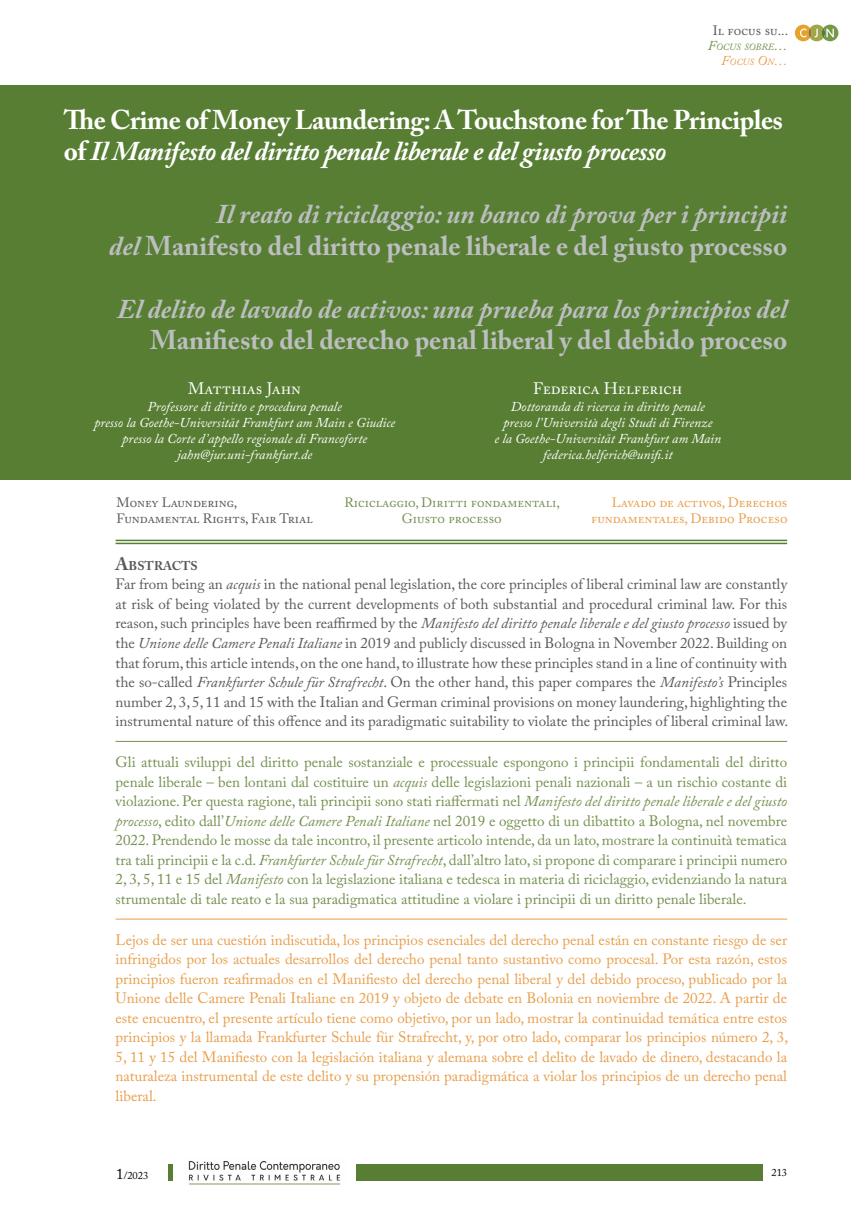
<style>
.page{position:relative;width:851px;height:1221px;background:#fff}
.page>*{position:absolute;margin:0;border:0;box-sizing:border-box;transform-origin:0 0}
.t1{font:italic 700 27px/31.5px "Adobe Caslon Pro";color:#bcbec0;text-align:right}
.t2{font:700 27px/31.5px "Adobe Caslon Pro";letter-spacing:-.02em;color:#fff}
.t3{font:700 27px "Adobe Caslon Pro";color:#bcbec0}
.t4{font:16.5px "Adobe Caslon Pro";color:#fff}
.t5{font:15px/19.5px "Adobe Caslon Pro";color:#74904f;text-align:justify}
.t6{font:15px/19.5px "Adobe Caslon Pro";color:#58595b;text-align:justify}
.t7{font:15px/19.5px "Adobe Caslon Pro";color:#e99e4c;text-align:justify}
.t8{font:15px "Adobe Caslon Pro";color:#000}
.t9{font:italic 13.5px/16.2px "Adobe Caslon Pro";color:#fff;text-align:center}
.t10{font:13.5px/16.2px "Adobe Caslon Pro";color:#58595b}
.t11{font:13.5px/16.2px "Adobe Caslon Pro";color:#e99e4c;text-align:right}
.t12{font:13.5px/16.2px "Adobe Caslon Pro";color:#74904f;text-align:center}
.t13{font:700 12.6px "Adobe Caslon Pro";color:#58595b}
.t14{font:10.5px "Adobe Caslon Pro";color:#000}
.t15{font:italic 9.45px/15px "Adobe Caslon Pro";color:#74904f;text-align:right}
.s1{font-size:13.5px}
.s2{font-size:13.5px;color:#e99e4c}
.s3{color:#e99e4c}
.s4{font-style:italic}
.s5{font-style:normal}
.s6{font-size:18px}
</style>
<div class="page">
<div style="left:168px;top:1164px;width:5px;height:17px;background:#577e33"></div>
<div style="left:356px;top:1164px;width:407px;height:17px;background:#577e33"></div>
<img style="left:188px;top:1161px;width:153px;height:23px">
<hr style="left:116px;top:741px;width:671px;height:1px;background:#74904f">
<hr style="left:116px;top:918px;width:671px;height:1px;background:#e99e4c">
<svg style="left:794px;top:25px;width:44px;height:16px"></svg>
<hr style="left:116px;top:542px;width:671px;height:2px;background:#577e33">
<hr style="left:116px;top:539px;width:671px;height:2px;background:#577e33">
<div style="left:0;top:85px;width:850px;height:394px;background:#577e33"></div>
<p class="t10" style="left:712px;top:22px;width:77px">Il focus su...</p>
<p class="t15" style="left:707px;top:39px;width:81px"><span class="s1">F</span>OCUS SOBRE<span class="s1">…<br></span><span class="s2">F</span><span class="s3">OCUS</span> <span class="s2">O</span><span class="s3">N</span><span class="s2">…</span></p>
<h1 class="t2" style="left:64px;top:104px;width:720px">The Crime of Money Laundering: A Touchstone for The Principles of <span class="s4">Il Manifesto del diritto penale liberale e del giusto processo</span></h1>
<h1 class="t1" style="left:109px;top:198px;width:679px">Il reato di riciclaggio: un banco di prova per i principii<br>del <span class="s5">Manifesto del diritto penale liberale e del giusto processo</span></h1>
<h1 class="t1" style="left:117px;top:293px;width:671px">El delito de lavado de activos: una prueba para los principios del</h1>
<h1 class="t3" style="left:150px;top:324px;width:638px">Manifiesto del derecho penal liberal y del debido proceso</h1>
<p class="t4" style="left:188px;top:379px;width:114px">Matthias Jahn</p>
<p class="t9" style="left:94px;top:398px;width:302px">Professore di diritto e procedura penale<br>presso la Goethe-Universität Frankfurt am Main e Giudice presso la Corte d’appello regionale di Francoforte jahn@jur.uni-frankfurt.de</p>
<p class="t4" style="left:533px;top:379px;width:151px">Federica Helferich</p>
<p class="t9" style="left:494px;top:398px;width:228px">Dottoranda di ricerca in diritto penale<br>presso l’Università degli Studi di Firenze<br>e la Goethe-Universität Frankfurt am Main federica.helferich@unifi.it</p>
<p class="t10" style="left:116px;top:494px;width:198px">Money Laundering,<br>Fundamental Rights, Fair Trial</p>
<p class="t11" style="left:591px;top:494px;width:198px">Lavado de activos, Derechos fundamentales, Debido Proceso</p>
<p class="t12" style="left:344px;top:494px;width:217px">Riciclaggio, Diritti fondamentali,<br>Giusto processo</p>
<p class="t13" style="left:116px;top:558px;width:84px"><span class="s6">A</span>BSTRACTS</p>
<p class="t6" style="left:116px;top:574px;width:674px">Far from being an <span class="s4">acquis</span> in the national penal legislation, the core principles of liberal criminal law are constantly at risk of being violated by the current developments of both substantial and procedural criminal law. For this reason, such principles have been reaffirmed by the <span class="s4">Manifesto del diritto penale liberale e del giusto processo</span> issued by the <span class="s4">Unione delle Camere Penali Italiane</span> in 2019 and publicly discussed in Bologna in November 2022. Building on that forum, this article intends, on the one hand, to illustrate how these principles stand in a line of continuity with the so-called <span class="s4">Frankfurter Schule für Strafrecht</span>. On the other hand, this paper compares the <span class="s4">Manifesto’s</span> Principles number 2, 3, 5, 11 and 15 with the Italian and German criminal provisions on money laundering, highlighting the instrumental nature of this offence and its paradigmatic suitability to violate the principles of liberal criminal law.</p>
<p class="t5" style="left:116px;top:752px;width:673px">Gli attuali sviluppi del diritto penale sostanziale e processuale espongono i principii fondamentali del diritto penale liberale – ben lontani dal costituire un <span class="s4">acquis</span> delle legislazioni penali nazionali – a un rischio costante di violazione. Per questa ragione, tali principii sono stati riaffermati nel <span class="s4">Manifesto del diritto penale liberale e del giusto processo</span>, edito dall’<span class="s4">Unione delle Camere Penali Italiane</span> nel 2019 e oggetto di un dibattito a Bologna, nel novembre 2022. Prendendo le mosse da tale incontro, il presente articolo intende, da un lato, mostrare la continuità tematica tra tali principii e la c.d. <span class="s4">Frankfurter Schule für Strafrecht</span>, dall’altro lato, si propone di comparare i principii numero 2, 3, 5, 11 e 15 del <span class="s4">Manifesto</span> con la legislazione italiana e tedesca in materia di riciclaggio, evidenziando la natura strumentale di tale reato e la sua paradigmatica attitudine a violare i principii di un diritto penale liberale.</p>
<p class="t7" style="left:116px;top:929px;width:674px">Lejos de ser una cuestión indiscutida, los principios esenciales del derecho penal están en constante riesgo de ser infringidos por los actuales desarrollos del derecho penal tanto sustantivo como procesal. Por esta razón, estos principios fueron reafirmados en el Manifiesto del derecho penal liberal y del debido proceso, publicado por la Unione delle Camere Penali Italiane en 2019 y objeto de debate en Bolonia en noviembre de 2022. A partir de este encuentro, el presente artículo tiene como objetivo, por un lado, mostrar la continuidad temática entre estos principios y la llamada Frankfurter Schule für Strafrecht, y, por otro lado, comparar los principios número 2, 3, 5, 11 y 15 del Manifiesto con la legislación italiana y alemana sobre el delito de lavado de dinero, destacando la naturaleza instrumental de este delito y su propensión paradigmática a violar los principios de un derecho penal liberal.</p>
<p class="t8" style="left:116px;top:1164px;width:9px">1</p>
<p class="t14" style="left:771px;top:1165px;width:17px">213</p>
<p class="t14" style="left:124px;top:1168px;width:26px">/2023</p>
</div>
